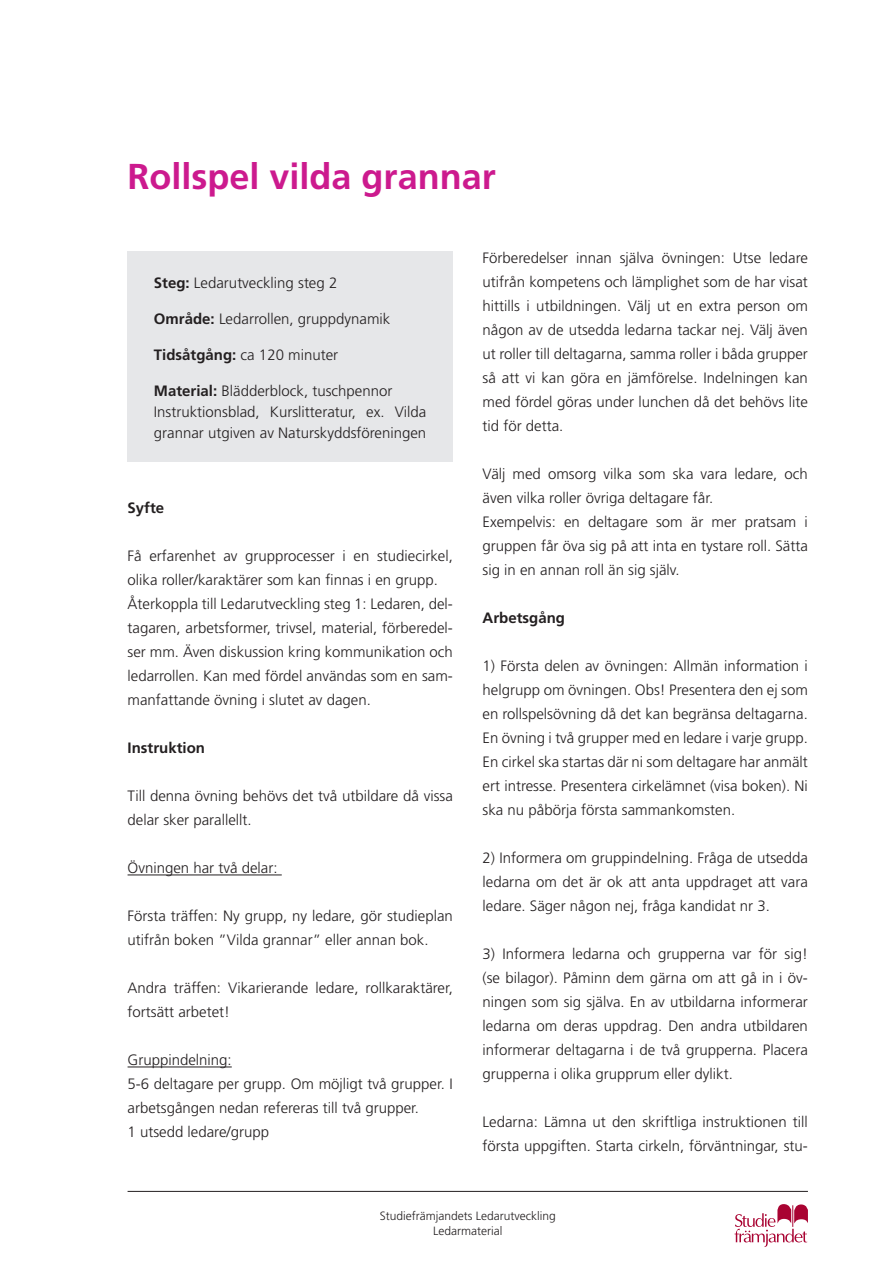
<style>
.page{position:relative;width:893px;height:1263px;background:#fff}
.page>*{position:absolute;margin:0;border:0;box-sizing:border-box;transform-origin:0 0}
.t1{font:700 36px "Frutiger LT Std";color:#cc1a8e}
.t2{font:300 15px/24px "Frutiger LT Std";color:#231f20}
.t3{font:700 15px "Frutiger LT Std";color:#231f20}
.t4{font:300 12px/14.4px "Frutiger LT Std";color:#231f20;text-align:center}
.s1{font-weight:700}
</style>
<div class="page">
<hr style="left:128px;top:1191px;width:680px;height:1px;background:#231f20">
<svg style="left:734px;top:1204px;width:74px;height:43px"></svg>
<div style="left:128px;top:251px;width:325px;height:211px;background:#e6e7e9"></div>
<hr style="left:128px;top:874px;width:154px;height:1px;background:#231f20">
<hr style="left:128px;top:1066px;width:104px;height:1px;background:#231f20">
<h1 class="t1" style="left:128px;top:156px;width:370px">Rollspel vilda grannar</h1>
<p class="t2" style="left:154px;top:271px;width:185px"><span class="s1">Steg:</span> Ledarutveckling steg 2</p>
<p class="t2" style="left:154px;top:307px;width:238px"><span class="s1">Område:</span> Ledarrollen, gruppdynamik</p>
<p class="t2" style="left:154px;top:343px;width:186px"><span class="s1">Tidsåtgång:</span> ca 120 minuter</p>
<p class="t2" style="left:154px;top:381px;width:274px;line-height:21px"><span class="s1">Material:</span> Blädderblock, tuschpennor<br>Instruktionsblad, Kurslitteratur, ex. Vilda grannar utgiven av Naturskyddsföreningen</p>
<p class="t3" style="left:128px;top:499px;width:38px">Syfte</p>
<p class="t2" style="left:128px;top:544px;width:327px">Få erfarenhet av grupprocesser i en studiecirkel, olika roller/karaktärer som kan finnas i en grupp.<br>Återkoppla till Ledarutveckling steg 1: Ledaren, del&shy;tagaren, arbetsformer, trivsel, material, förberedel&shy;ser mm. Även diskussion kring kommunikation och ledarrollen. Kan med fördel användas som en sam&shy;manfattande övning i slutet av dagen.</p>
<p class="t3" style="left:128px;top:739px;width:79px">Instruktion</p>
<p class="t2" style="left:128px;top:784px;width:327px">Till denna övning behövs det två utbildare då vissa delar sker parallellt.</p>
<p class="t2" style="left:128px;top:856px;width:152px">Övningen har två delar:</p>
<p class="t2" style="left:128px;top:904px;width:327px">Första träffen: Ny grupp, ny ledare, gör studieplan utifrån boken ”Vilda grannar” eller annan bok.</p>
<p class="t2" style="left:128px;top:976px;width:327px">Andra träffen: Vikarierande ledare, rollkaraktärer, fortsätt arbetet!</p>
<p class="t2" style="left:128px;top:1048px;width:327px">Gruppindelning:<br>5-6 deltagare per grupp. Om möjligt två grupper. I arbetsgången nedan refereras till två grupper.<br>1 utsedd ledare/grupp</p>
<p class="t2" style="left:483px;top:246px;width:327px;text-align:justify">Förberedelser innan själva övningen: Utse ledare utifrån kompetens och lämplighet som de har visat hittills i utbildningen. Välj ut en extra person om någon av de utsedda ledarna tackar nej. Välj även ut roller till deltagarna, samma roller i båda grupper så att vi kan göra en jämförelse. Indelningen kan med fördel göras under lunchen då det behövs lite tid för detta.</p>
<p class="t2" style="left:483px;top:462px;width:327px">Välj med omsorg vilka som ska vara ledare, och även vilka roller övriga deltagare får.<br>Exempelvis: en deltagare som är mer pratsam i gruppen får öva sig på att inta en tystare roll. Sätta sig in en annan roll än sig själv.</p>
<p class="t3" style="left:483px;top:608px;width:84px">Arbetsgång</p>
<p class="t2" style="left:483px;top:654px;width:327px;text-align:justify">1) Första delen av övningen: Allmän information i helgrupp om övningen. Obs! Presentera den ej som en rollspelsövning då det kan begränsa deltagarna.<br>En övning i två grupper med en ledare i varje grupp.<br>En cirkel ska startas där ni som deltagare har anmält ert intresse. Presentera cirkelämnet (visa boken). Ni ska nu påbörja första sammankomsten.</p>
<p class="t2" style="left:483px;top:846px;width:327px;text-align:justify">2) Informera om gruppindelning. Fråga de utsedda ledarna om det är ok att anta uppdraget att vara ledare. Säger någon nej, fråga kandidat nr 3.</p>
<p class="t2" style="left:483px;top:942px;width:327px;text-align:justify">3) Informera ledarna och grupperna var för sig! (se bilagor). Påminn dem gärna om att gå in i öv&shy;ningen som sig själva. En av utbildarna informerar ledarna om deras uppdrag. Den andra utbildaren informerar deltagarna i de två grupperna. Placera grupperna i olika grupprum eller dylikt.</p>
<p class="t2" style="left:483px;top:1110px;width:327px">Ledarna: Lämna ut den skriftliga instruktionen till första uppgiften. Starta cirkeln, förväntningar, stu-</p>
<p class="t4" style="left:380px;top:1209px;width:177px">Studiefrämjandets Ledarutveckling<br>Ledarmaterial</p>
</div>
